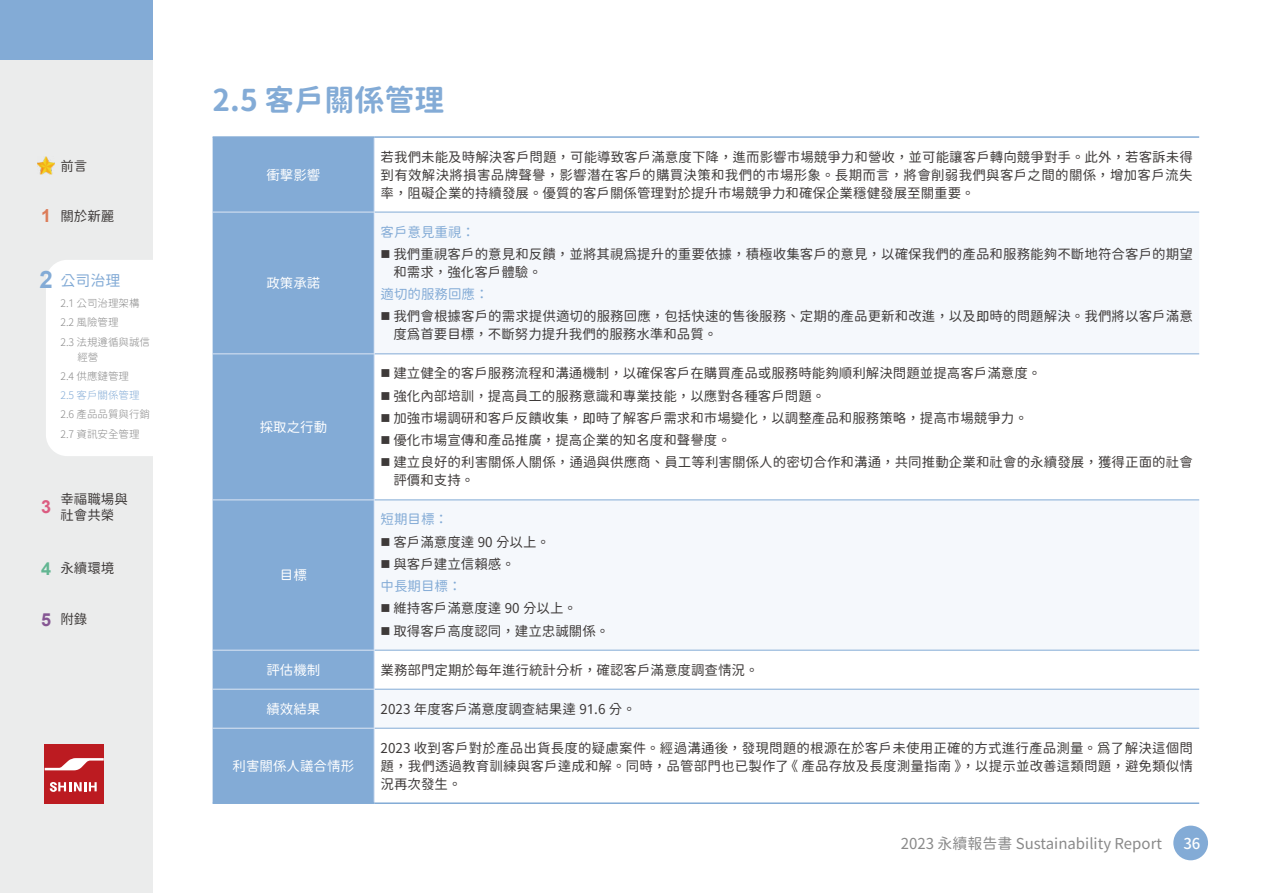
<style>
.page{position:relative;width:1263px;height:893px;background:#fff}
.page>*{position:absolute;margin:0;border:0;box-sizing:border-box;transform-origin:0 0}
.t1{font:30px "Gen Sen Rounded TW B";color:#83abd6}
.t2{font:700 24px "Arial";color:#83abd6}
.t3{font:700 18px "Arial";color:#db5c81}
.t4{font:700 18px "Arial";color:#62b692}
.t5{font:700 18px "Arial";color:#855693}
.t6{font:15px "Gen Sen Rounded TW R";color:#898989}
.t7{font:15px "Gen Sen Rounded TW R";color:#83abd6}
.t8{font:15px "Gen Sen Rounded TW M";color:#fff}
.t9{font:13.5px/22.2px "Gen Sen Rounded TW R";color:#3e3a39}
.t10{font:13.5px "Gen Sen Rounded TW R";color:#fff}
.t11{font:13.5px "Gen Sen Rounded TW R";color:#83abd6}
.t12{font:10.5px/19.2px "Gen Sen Rounded TW L";color:#898989}
.t13{font:10.5px "Gen Sen Rounded TW L";color:#83abd6}
.s1{font-family:"Arial";font-weight:700;font-size:18px;color:#dc7c59}
.s2{color:#83abd6}
.s3{font-family:"jf openhuninn 1.1"}
</style>
<div class="page">
<div style="left:0;top:0;width:153px;height:893px;background:#ebecec"></div>
<div style="left:1173px;top:826px;width:35px;height:34px;background:#83abd6;border-radius:50%"></div>
<div style="left:46px;top:260px;width:107px;height:196px;background:#fff"></div>
<div style="left:213px;top:138px;width:161px;height:664px;background:#83abd6"></div>
<svg style="left:375px;top:354px;width:824px;height:374px;fill:#f5f8fc"></svg>
<hr style="left:374px;top:138px;width:1px;height:74px;background:#dde6f4">
<hr style="left:374px;top:212px;width:1px;height:141px;background:#dde6f4">
<hr style="left:374px;top:354px;width:1px;height:145px;background:#dde6f4">
<hr style="left:374px;top:500px;width:1px;height:150px;background:#dde6f4">
<hr style="left:374px;top:650px;width:1px;height:39px;background:#dde6f4">
<hr style="left:374px;top:690px;width:1px;height:38px;background:#dde6f4">
<hr style="left:374px;top:729px;width:1px;height:73px;background:#dde6f4">
<hr style="left:375px;top:212px;width:824px;height:1px;background:#83abd6">
<hr style="left:375px;top:353px;width:824px;height:1px;background:#83abd6">
<hr style="left:375px;top:499px;width:824px;height:1px;background:#83abd6">
<hr style="left:375px;top:650px;width:824px;height:1px;background:#83abd6">
<hr style="left:375px;top:689px;width:824px;height:1px;background:#83abd6">
<hr style="left:375px;top:728px;width:824px;height:1px;background:#83abd6">
<hr style="left:213px;top:212px;width:162px;height:1px;background:#dde6f4">
<hr style="left:213px;top:353px;width:162px;height:1px;background:#dde6f4">
<hr style="left:213px;top:499px;width:162px;height:1px;background:#dde6f4">
<hr style="left:213px;top:650px;width:162px;height:1px;background:#dde6f4">
<hr style="left:213px;top:689px;width:162px;height:1px;background:#dde6f4">
<hr style="left:213px;top:728px;width:162px;height:1px;background:#dde6f4">
<hr style="left:213px;top:136px;width:161px;height:2px;background:#83abd6">
<hr style="left:374px;top:136px;width:825px;height:2px;background:#83abd6">
<hr style="left:213px;top:802px;width:161px;height:2px;background:#83abd6">
<hr style="left:374px;top:802px;width:825px;height:2px;background:#83abd6">
<div style="left:45px;top:744px;width:59px;height:59px;background:#bc1b21"></div>
<svg style="left:45px;top:758px;width:59px;height:12px"></svg>
<svg style="left:50px;top:782px;width:47px;height:10px"></svg>
<div style="left:0;top:0;width:153px;height:60px;background:#83abd6"></div>
<img style="left:37px;top:157px;width:17px;height:17px">
<svg style="left:382px;top:369px;width:7px;height:8px"></svg>
<svg style="left:382px;top:392px;width:7px;height:8px"></svg>
<svg style="left:382px;top:414px;width:7px;height:8px"></svg>
<svg style="left:382px;top:436px;width:7px;height:8px"></svg>
<svg style="left:382px;top:458px;width:7px;height:8px"></svg>
<svg style="left:382px;top:538px;width:7px;height:8px"></svg>
<svg style="left:382px;top:560px;width:7px;height:8px"></svg>
<svg style="left:382px;top:604px;width:7px;height:8px"></svg>
<svg style="left:382px;top:627px;width:7px;height:8px"></svg>
<p class="t9" style="left:60px;top:155px;width:28px">前言</p>
<p class="t9" style="left:41px;top:205px;width:75px"><span class="s1">1</span> 關於新麗</p>
<h2 class="t2" style="left:39px;top:263px;width:15px">2</h2>
<p class="t7" style="left:60px;top:272px;width:62px">公司治理</p>
<p class="t12" style="left:60px;top:294px;width:91px">2.1 公司治理架構<br>2.2 風險管理<br>2.3 法規遵循與誠信</p>
<p class="t12" style="left:60px;top:347px;width:70px;text-indent:17px">經營<br>2.4 供應鏈管理</p>
<p class="t13" style="left:60px;top:389px;width:81px">2.5 客戶關係管理</p>
<p class="t12" style="left:60px;top:405px;width:91px">2.6 產品品質與行銷<br>2.7 資訊安全管理</p>
<h3 class="t3" style="left:41px;top:494px;width:12px">3</h3>
<p class="t9" style="left:60px;top:491px;width:69px;line-height:16.2px">幸福職場與社會共榮</p>
<h3 class="t4" style="left:41px;top:556px;width:12px">4</h3>
<h3 class="t5" style="left:41px;top:607px;width:12px">5</h3>
<p class="t9" style="left:60px;top:557px;width:56px">永續環境</p>
<p class="t9" style="left:60px;top:608px;width:28px">附錄</p>
<h1 class="t1" style="left:213px;top:84px;width:233px">2.5 客戶關係管理</h1>
<p class="t10" style="left:266px;top:167px;width:55px">衝擊影響</p>
<p class="t10" style="left:266px;top:276px;width:55px">政策承諾</p>
<p class="t10" style="left:260px;top:419px;width:69px">採取之行動</p>
<p class="t10" style="left:280px;top:568px;width:28px">目標</p>
<p class="t9" style="left:381px;top:148px;width:814px;line-height:18px;text-align:justify">若我們未能及時解決客戶問題，可能導致客戶滿意度下降，進而影響市場競爭力和營收，並可能讓客戶轉向競爭對手。此外，若客訴未得到有效解決將損害品牌聲譽，影響潛在客戶的購買決策和我們的市場形象。長期而言，將會削弱我們與客戶之間的關係，增加客戶流失率，阻礙企業的持續發展。優質的客戶關係管理對於提升市場競爭力和確保企業穩健發展至關重要。</p>
<p class="t11" style="left:381px;top:224px;width:96px">客戶意見重視：</p>
<p class="t9" style="left:393px;top:245px;width:801px;line-height:18px">我們重視客戶的意見和反饋，並將其視為提升的重要依據，積極收集客戶的意見，以確保我們的產品和服務能夠不斷地符合客戶的期望和需求，強化客戶體驗。</p>
<p class="t9" style="left:393px;top:283px;width:801px;text-indent:-13px"><span class="s2">適切的服務回應：<br></span>我們會根據客戶的需求提供適切的服務回應，包括快速的售後服務、定期的產品更新和改進，以及<span class="s3">即</span>時的問題解決。我們將以客戶滿意</p>
<p class="t9" style="left:393px;top:324px;width:325px">度為首要目標，不斷努力提升我們的服務水準和品質。</p>
<p class="t9" style="left:393px;top:363px;width:801px">建立健全的客戶服務流程和溝通機制，以確保客戶在購買產品或服務時能夠順利解決問題並提高客戶滿意度。<br>強化內部培訓，提高員工的服務意識和專業技能，以應對各種客戶問題。<br>加強市場調研和客戶反饋收集，<span class="s3">即</span>時了解客戶需求和市場變化，以調整產品和服務策略，提高市場競爭力。<br>優化市場宣傳和產品推廣，提高企業的知名度和聲譽度。<br>建立良好的利害關係人關係，通過與供應商、員工等利害關係人的密切合作和溝通，共同推動企業和社會的永續發展，獲得正面的社會</p>
<p class="t9" style="left:393px;top:470px;width:82px">評價和支持。</p>
<p class="t11" style="left:381px;top:512px;width:69px">短期目標：</p>
<p class="t9" style="left:393px;top:531px;width:158px">客戶滿意度達 90 分以上。與客戶建立信賴感。</p>
<p class="t11" style="left:381px;top:579px;width:82px">中長期目標：</p>
<p class="t9" style="left:393px;top:598px;width:217px">維持客戶滿意度達 90 分以上。<br>取得客戶高度認同，建立忠誠關係。</p>
<p class="t10" style="left:266px;top:662px;width:55px">評估機制</p>
<p class="t9" style="left:381px;top:659px;width:379px">業務部門定期於每年進行統計分析，確認客戶滿意度調查情況。</p>
<p class="t10" style="left:266px;top:701px;width:55px">績效結果</p>
<p class="t9" style="left:381px;top:698px;width:257px">2023 年度客戶滿意度調查結果達 91.6 分。</p>
<p class="t10" style="left:233px;top:758px;width:123px">利害關係人議合情形</p>
<p class="t9" style="left:381px;top:739px;width:814px;line-height:18px;text-align:justify">2023 收到客戶對於產品出貨長度的疑慮案件。經過溝通後，發現問題的根源在於客戶未使用正確的方式進行產品測量。為了解決這個問題，我們透過教育訓練與客戶達成和解。同時，品管部門也已製作了《產品存放及長度測量指南》，以提示並改善這類問題，避免類似情況再次發生。</p>
<p class="t6" style="left:901px;top:835px;width:263px">2023 永續報告書 Sustainability Report</p>
<p class="t8" style="left:1183px;top:835px;width:19px">36</p>
</div>
